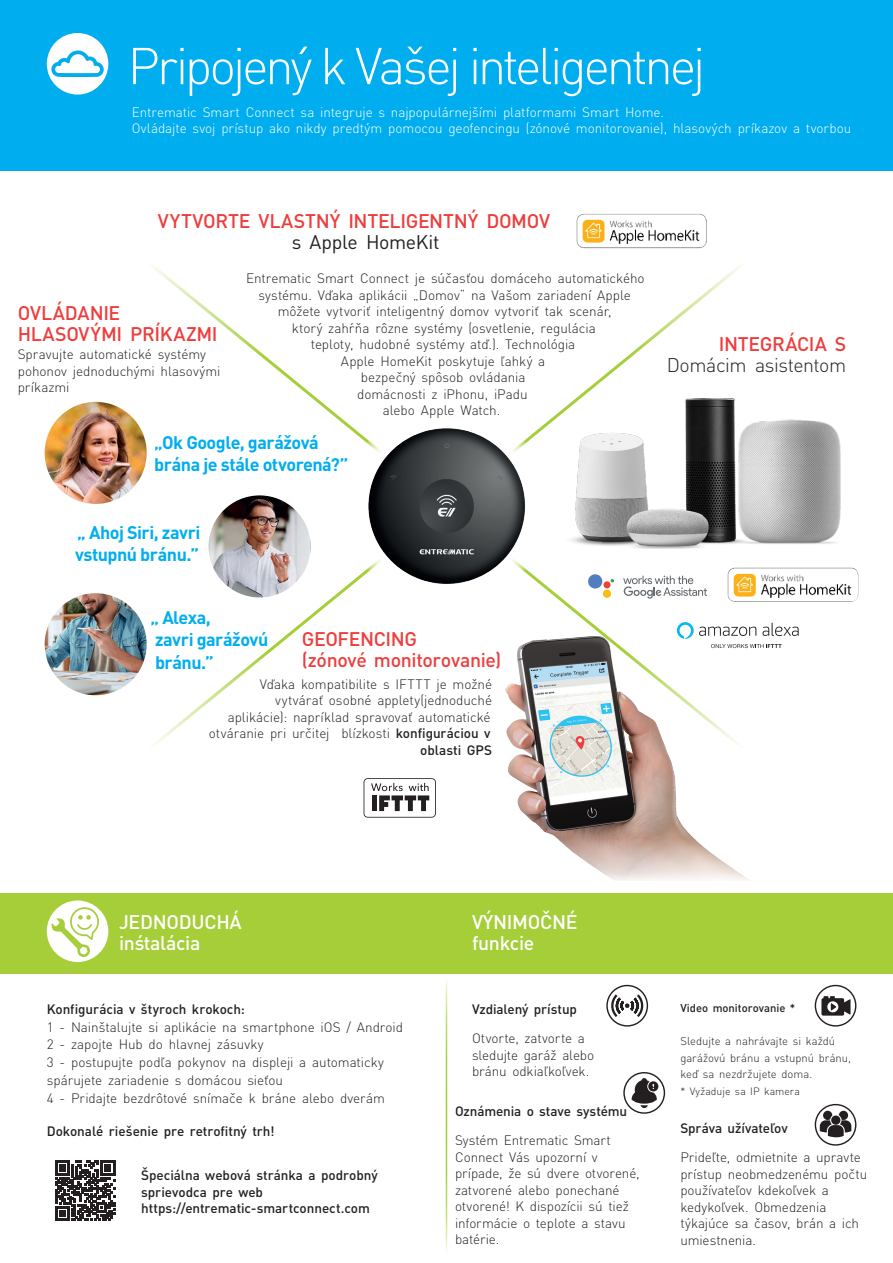
<style>
.page{position:relative;width:893px;height:1263px;background:#fff}
.page>*{position:absolute;margin:0;border:0;box-sizing:border-box;transform-origin:0 0}
.Headline_1_36_-20{font:300 51px "DIN Pro";letter-spacing:-.065em;color:#fff}
.t1{font:500 19.5px/21px "DIN Pro";letter-spacing:-.015em;color:#ee3d3c}
.t2{font:500 19.5px/21px "DIN Pro";letter-spacing:-.015em;color:#fff}
.t3{font:300 19.5px/21px "DIN Pro";letter-spacing:-.02em;color:#231f20;text-align:right}
.t4{font:19.5px "DIN Pro";letter-spacing:-.02em;color:#231f20}
.t5{font:700 18px/22.5px "DIN Pro";letter-spacing:-.03em;color:#00aeef}
.Bodytext_9_-15{font:300 13.5px/16.5px "DIN Pro";letter-spacing:-.005em;color:#231f20}
.Bodytext_9_-15-2{font:500 13.5px/16.5px "DIN Pro";letter-spacing:-.005em;color:#231f20}
.Bodytext_9_-15-3{font:300 13.5px "DIN Pro";letter-spacing:-.005em;color:#fff}
.Bodytext_9_-15-4{font:300 11.25px/16.5px "DIN Pro";color:#231f20}
.Bodytext_9_-15-5{font:500 11.25px "DIN Pro";color:#231f20}
.Bodytext_9_-15-6{font:300 10.5px "DIN Pro";letter-spacing:.005em;color:#231f20}
.s1{font-weight:500}
.s2{font-weight:500;color:#ee3d3c}
</style>
<div class="page">
<svg style="left:146px;top:265px;width:597px;height:480px"></svg>
<div style="left:0;top:893px;width:893px;height:81px;background:#a6ce39"></div>
<div style="left:0;top:0;width:893px;height:170px;background:#00aeef"></div>
<div style="left:344px;top:404px;width:205px;height:204px;background:#fff;border-radius:50%"></div>
<img style="left:364px;top:423px;width:165px;height:166px">
<hr style="left:446px;top:978px;width:1px;height:276px;background:#a6ce39">
<svg style="left:364px;top:778px;width:72px;height:40px"></svg>
<div style="left:364px;top:779px;width:71px;height:38px;background:#fff;border-radius:3px"></div>
<svg style="left:371px;top:783px;width:58px;height:28px"></svg>
<img style="left:550px;top:398px;width:291px;height:151px">
<img style="left:576px;top:214px;width:131px;height:34px">
<svg style="left:677px;top:622px;width:122px;height:26px"></svg>
<svg style="left:588px;top:574px;width:26px;height:24px"></svg>
<svg style="left:623px;top:576px;width:84px;height:23px"></svg>
<img style="left:727px;top:567px;width:131px;height:35px">
<hr style="left:0;top:730px;width:1px;height:246px;background:#231f20;opacity:.25">
<img style="left:505px;top:636px;width:244px;height:245px">
<svg style="left:55px;top:1161px;width:60px;height:60px"></svg>
<div style="left:47px;top:900px;width:61px;height:62px;background:#fff;border-radius:50%"></div>
<svg style="left:50px;top:907px;width:49px;height:51px"></svg>
<div style="left:47px;top:33px;width:61px;height:62px;background:#fff;border-radius:50%"></div>
<svg style="left:51px;top:50px;width:53px;height:27px"></svg>
<img style="left:45px;top:402px;width:102px;height:102px;border-radius:51px">
<img style="left:209px;top:495px;width:102px;height:102px;border-radius:51px">
<img style="left:45px;top:593px;width:102px;height:102px;border-radius:51px">
<svg style="left:604px;top:982px;width:47px;height:47px"></svg>
<svg style="left:606px;top:985px;width:42px;height:41px"></svg>
<div style="left:608px;top:986px;width:39px;height:39px;background:#fff;border-radius:50%"></div>
<svg style="left:610px;top:994px;width:35px;height:23px"></svg>
<svg style="left:623px;top:1072px;width:42px;height:42px"></svg>
<div style="left:625px;top:1073px;width:39px;height:39px;background:#fff;border-radius:50%"></div>
<svg style="left:632px;top:1078px;width:25px;height:30px"></svg>
<svg style="left:812px;top:982px;width:47px;height:47px"></svg>
<svg style="left:815px;top:985px;width:41px;height:41px"></svg>
<div style="left:816px;top:986px;width:39px;height:39px;background:#fff;border-radius:50%"></div>
<svg style="left:821px;top:996px;width:29px;height:20px"></svg>
<svg style="left:812px;top:1101px;width:47px;height:47px"></svg>
<svg style="left:815px;top:1104px;width:41px;height:42px"></svg>
<svg style="left:816px;top:1105px;width:39px;height:39px"></svg>
<svg style="left:820px;top:1111px;width:31px;height:26px"></svg>
<p class="Headline_1_36_-20" style="left:128px;top:31px;width:579px">Pripojený k Vašej inteligentnej</p>
<p class="Bodytext_9_-15-3" style="left:132px;top:103px;width:534px">Entrematic Smart Connect sa integruje s najpopulárnejšími platformami Smart Home.</p>
<p class="Bodytext_9_-15-3" style="left:132px;top:119px;width:721px">Ovládajte svoj prístup ako nikdy predtým pomocou geofencingu (zónové monitorovanie), hlasových príkazov a tvorbou</p>
<p class="t1" style="left:158px;top:210px;width:394px">VYTVORTE VLASTNÝ INTELIGENTNÝ DOMOV</p>
<p class="t4" style="left:292px;top:229px;width:149px">s Apple HomeKit</p>
<p class="t1" style="left:18px;top:302px;width:201px">OVLÁDANIE<br>HLASOVÝMI PRÍKAZMI</p>
<p class="Bodytext_9_-15" style="left:18px;top:346px;width:204px">Spravujte automatické systémy pohonov jednoduchými hlasovými príkazmi</p>
<p class="Bodytext_9_-15" style="left:246px;top:270px;width:400px;text-align:center">Entrematic Smart Connect je súčasťou domáceho automatického systému. Vďaka aplikácii „Domov“ na Vašom zariadení Apple môžete vytvoriť inteligentný domov vytvoriť tak scenár,<br>ktorý zahŕňa rôzne systémy (osvetlenie, regulácia<br>teploty, hudobné systémy atď.). Technológia<br>Apple HomeKit poskytuje ľahký a<br>bezpečný spôsob ovládania<br>domácnosti z iPhonu, iPadu<br>alebo Apple Watch.</p>
<p class="t5" style="left:154px;top:430px;width:196px">„Ok Google, garážová brána je stále otvorená?”</p>
<p class="t5" style="left:75px;top:520px;width:127px">„ Ahoj Siri, zavri vstupnú bránu.”</p>
<p class="t5" style="left:151px;top:605px;width:119px">„ Alexa,<br>zavri garážovú bránu.”</p>
<p class="t1" style="left:302px;top:628px;width:117px">GEOFENCING</p>
<p class="t1" style="left:302px;top:649px;width:201px">(zónové monitorovanie)</p>
<p class="Bodytext_9_-15" style="left:209px;top:675px;width:285px;text-align:right">Vďaka kompatibilite s IFTTT je možné vytvárať osobné applety(jednoduché<br>aplikácie): napríklad spravovať automatické otváranie pri určitej blízkosti <span class="s1">konfiguráciou v oblasti GPS</span></p>
<p class="t3" style="left:667px;top:332px;width:181px"><span class="s2">INTEGRÁCIA S<br></span>Domácim asistentom</p>
<p class="t2" style="left:119px;top:911px;width:124px">JEDNODUCHÁ inśtalácia</p>
<p class="Bodytext_9_-15-2" style="left:47px;top:1000px;width:200px">Konfigurácia v štyroch krokoch:</p>
<p class="Bodytext_9_-15" style="left:47px;top:1018px;width:358px">1 - Nainštalujte si aplikácie na smartphone iOS / Android</p>
<p class="Bodytext_9_-15" style="left:47px;top:1036px;width:218px">2 - zapojte Hub do hlavnej zásuvky</p>
<p class="Bodytext_9_-15" style="left:47px;top:1053px;width:339px">3 - postupujte podľa pokynov na displeji a automaticky</p>
<p class="Bodytext_9_-15" style="left:47px;top:1071px;width:238px">spárujete zariadenie s domácou sieťou</p>
<p class="Bodytext_9_-15" style="left:47px;top:1089px;width:340px">4 - Pridajte bezdrôtové snímače k bráne alebo dverám</p>
<p class="Bodytext_9_-15-2" style="left:47px;top:1123px;width:229px">Dokonalé riešenie pre retrofitný trh!</p>
<p class="Bodytext_9_-15-2" style="left:141px;top:1166px;width:238px">Špeciálna webová stránka a podrobný sprievodca pre web https://entrematic-smartconnect.com</p>
<p class="t2" style="left:472px;top:911px;width:107px">VÝNIMOČNÉ</p>
<p class="t2" style="left:472px;top:932px;width:64px">funkcie</p>
<p class="Bodytext_9_-15-2" style="left:472px;top:1000px;width:106px">Vzdialený prístup</p>
<p class="Bodytext_9_-15" style="left:472px;top:1029px;width:124px">Otvorte, zatvorte a sledujte garáž alebo bránu odkiaľkoľvek.</p>
<p class="Bodytext_9_-15-2" style="left:455px;top:1102px;width:174px">Oznámenia o stave systému</p>
<p class="Bodytext_9_-15" style="left:455px;top:1131px;width:186px">Systém Entrematic Smart<br>Connect Vás upozorní v prípade, že sú dvere otvorené, zatvorené alebo ponechané otvorené! K dispozícii sú tiež informácie o teplote a stavu batérie.</p>
<p class="Bodytext_9_-15-5" style="left:680px;top:1000px;width:116px">Video monitorovanie *</p>
<p class="Bodytext_9_-15-4" style="left:680px;top:1032px;width:172px">Sledujte a nahrávajte si každú garážovú bránu a vstupnú bránu,</p>
<p class="Bodytext_9_-15-4" style="left:680px;top:1065px;width:133px">keď sa nezdržujete doma.</p>
<p class="Bodytext_9_-15-6" style="left:680px;top:1084px;width:121px">* Vyžaduje sa IP kamera</p>
<p class="Bodytext_9_-15-2" style="left:680px;top:1119px;width:109px">Správa užívateľov</p>
<p class="Bodytext_9_-15" style="left:680px;top:1148px;width:188px">Prideľte, odmietnite a upravte prístup neobmedzenému počtu používateľov kdekoľvek a kedykoľvek. Obmedzenia týkajúce sa časov, brán a ich umiestnenia.</p>
</div>
